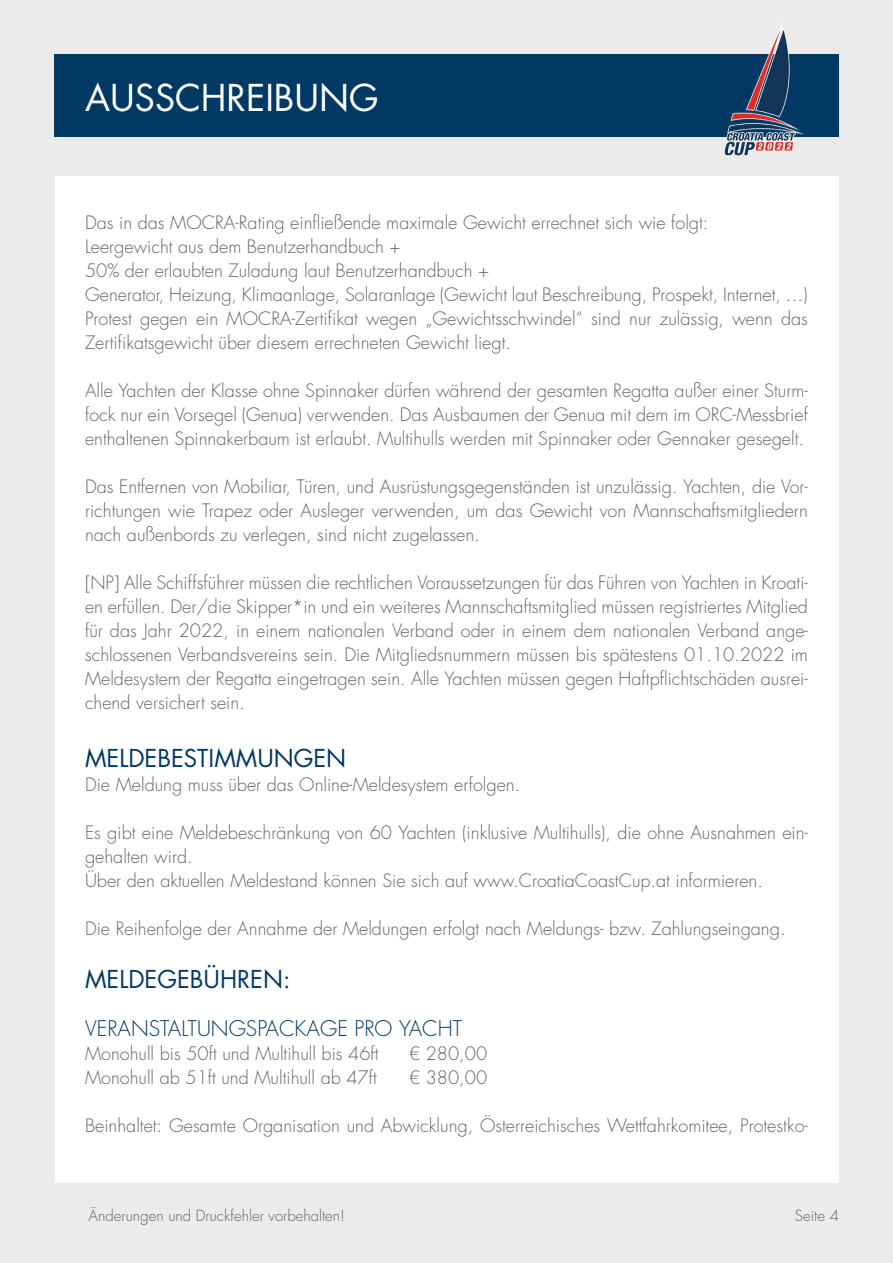
<style>
.page{position:relative;width:893px;height:1263px;background:#ebebec}
.page>*{position:absolute;margin:0;border:0;box-sizing:border-box;transform-origin:0 0}
.t1{font:36px "Futura Std";color:#fff}
.t2{font:24px "Futura Std";color:#003964}
.t3{font:300 21px "Futura Std";color:#003964}
.t4{font:300 18px/24px "Futura Std";color:#636466;text-align:justify}
.t5{font:300 15px "Futura Std";color:#636466}
</style>
<div class="page">
<div style="left:54px;top:54px;width:785px;height:82px;background:#003964"></div>
<div style="left:55px;top:176px;width:784px;height:1007px;background:#fff"></div>
<img style="left:724px;top:24px;width:79px;height:131px">
<h1 class="t1" style="left:85px;top:75px;width:295px">AUSSCHREIBUNG</h1>
<p class="t4" style="left:85px;top:211px;width:724px;text-align:left">Das in das MOCRA-Rating einfließende maximale Gewicht errechnet sich wie folgt:<br>Leergewicht aus dem Benutzerhandbuch +<br>50% der erlaubten Zuladung laut Benutzerhandbuch +<br>Generator, Heizung, Klimaanlage, Solaranlage (Gewicht laut Beschreibung, Prospekt, Internet, …)<br>Protest gegen ein MOCRA-Zertifikat wegen „Gewichtsschwindel“ sind nur zulässig, wenn das Zertifikatsgewicht über diesem errechneten Gewicht liegt.</p>
<p class="t4" style="left:85px;top:379px;width:724px">Alle Yachten der Klasse ohne Spinnaker dürfen während der gesamten Regatta außer einer Sturm&shy;fock nur ein Vorsegel (Genua) verwenden. Das Ausbaumen der Genua mit dem im ORC-Messbrief enthaltenen Spinnakerbaum ist erlaubt. Multihulls werden mit Spinnaker oder Gennaker gesegelt.</p>
<p class="t4" style="left:85px;top:475px;width:724px">Das Entfernen von Mobiliar, Türen, und Ausrüstungsgegenständen ist unzulässig. Yachten, die Vor&shy;richtungen wie Trapez oder Ausleger verwenden, um das Gewicht von Mannschaftsmitgliedern nach außenbords zu verlegen, sind nicht zugelassen.</p>
<p class="t4" style="left:85px;top:571px;width:724px">[NP] Alle Schiffsführer müssen die rechtlichen Voraussetzungen für das Führen von Yachten in Kroati&shy;en erfüllen. Der/die Skipper*in und ein weiteres Mannschaftsmitglied müssen registriertes Mitglied für das Jahr 2022, in einem nationalen Verband oder in einem dem nationalen Verband ange&shy;schlossenen Verbandsvereins sein. Die Mitgliedsnummern müssen bis spätestens 01.10.2022 im Meldesystem der Regatta eingetragen sein. Alle Yachten müssen gegen Haftpflichtschäden ausrei&shy;chend versichert sein.</p>
<h2 class="t2" style="left:85px;top:743px;width:263px">MELDEBESTIMMUNGEN</h2>
<p class="t4" style="left:85px;top:773px;width:437px">Die Meldung muss über das Online-Meldesystem erfolgen.</p>
<p class="t4" style="left:85px;top:821px;width:724px;text-align:left">Es gibt eine Meldebeschränkung von 60 Yachten (inklusive Multihulls), die ohne Ausnahmen ein&shy;gehalten wird.<br>Über den aktuellen Meldestand können Sie sich auf www.CroatiaCoastCup.at informieren.</p>
<p class="t4" style="left:85px;top:917px;width:702px">Die Reihenfolge der Annahme der Meldungen erfolgt nach Meldungs- bzw. Zahlungseingang.</p>
<h2 class="t2" style="left:85px;top:963px;width:207px">MELDEGEBÜHREN:</h2>
<p class="t3" style="left:85px;top:1015px;width:379px">VERANSTALTUNGSPACKAGE PRO YACHT</p>
<p class="t4" style="left:85px;top:1041px;width:295px">Monohull bis 50ft und Multihull bis 46ft</p>
<p class="t4" style="left:409px;top:1041px;width:80px">€ 280,00</p>
<p class="t4" style="left:85px;top:1065px;width:293px">Monohull ab 51ft und Multihull ab 47ft</p>
<p class="t4" style="left:409px;top:1065px;width:80px">€ 380,00</p>
<p class="t4" style="left:85px;top:1113px;width:724px">Beinhaltet: Gesamte Organisation und Abwicklung, Österreichisches Wettfahrkomitee, Protestko-</p>
<p class="t5" style="left:89px;top:1207px;width:258px">Änderungen und Druckfehler vorbehalten!</p>
<p class="t5" style="left:795px;top:1207px;width:46px">Seite 4</p>
</div>
